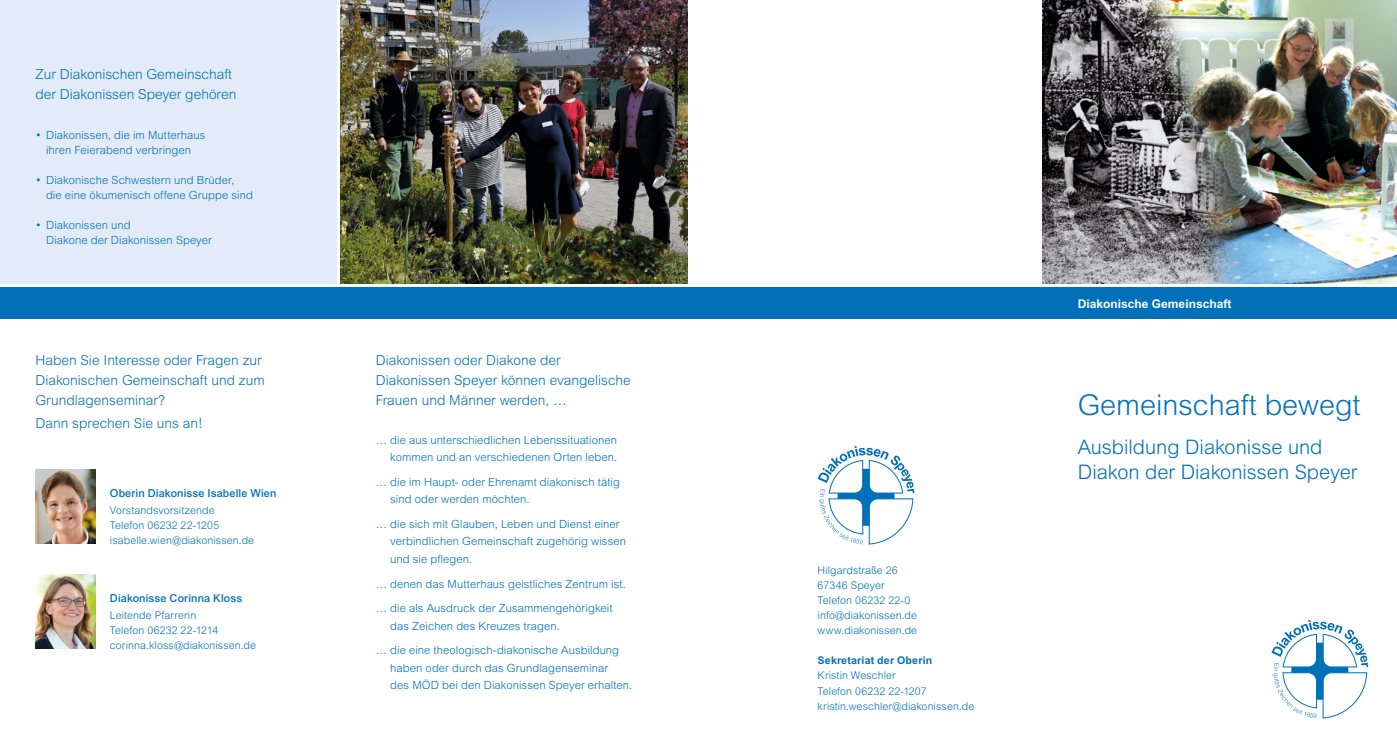
<style>
.page{position:relative;width:1397px;height:745px;background:#fff}
.page>*{position:absolute;margin:0;border:0;box-sizing:border-box;transform-origin:0 0}
.t1{font:300 28.75px "Arial MT Std";color:#0070b8}
.t2{font:300 20px/25px "Arial MT Std";color:#0070b8}
.t3{font:300 13.75px/20px "Arial MT Std";color:#0070b8}
.t4{font:700 12px "Arial MT Std";color:#fff}
.t5{font:300 11.25px/17.5px "Arial MT Std";letter-spacing:.005em;color:#0070b8}
.t6{font:500 11px "Arial MT Pro";letter-spacing:.01em;color:#0070b8}
.t7{font:300 10.62px/15px "Arial MT Std";letter-spacing:.01em;color:#0070b8}
.t8{font:700 10.62px "Arial MT Std";letter-spacing:.015em;color:#0070b8}
.s1{font-size:11.88px}
</style>
<div class="page">
<div style="left:0;top:287px;width:1396px;height:32px;background:#0070b8"></div>
<svg style="left:1271px;top:620px;width:96px;height:98px"></svg>
<img style="left:1042px;top:0;width:354px;height:283px">
<img style="left:340px;top:0;width:347px;height:283px">
<div style="left:0;top:0;width:337px;height:283px;background:#e3ebf8"></div>
<img style="left:35px;top:469px;width:61px;height:74px">
<svg style="left:817px;top:446px;width:97px;height:98px"></svg>
<img style="left:35px;top:574px;width:61px;height:74px">
<p class="t3" style="left:35px;top:64px;width:202px">Zur Diakonischen Gemeinschaft der Diakonissen Speyer gehören</p>
<p class="t5" style="left:35px;top:127px;width:171px;line-height:15px;text-align:center"><span class="s1">•</span> Diakonissen, die im Mutterhaus ihren Feierabend verbringen</p>
<p class="t5" style="left:46px;top:172px;width:208px;line-height:15px;text-indent:-11px"><span class="s1">•</span> Diakonische Schwestern und Brüder, die eine ökumenisch offene Gruppe sind</p>
<p class="t5" style="left:46px;top:217px;width:167px;line-height:15px;text-indent:-11px"><span class="s1">•</span> Diakonissen und<br>Diakone der Diakonissen Speyer</p>
<p class="t3" style="left:35px;top:349px;width:231px">Haben Sie Interesse oder Fragen zur<br>Diakonischen Gemeinschaft und zum<br>Grundlagenseminar?</p>
<p class="t3" style="left:35px;top:413px;width:169px">Dann sprechen Sie uns an!</p>
<p class="t6" style="left:110px;top:486px;width:168px">Oberin Diakonisse Isabelle Wien</p>
<p class="t7" style="left:110px;top:502px;width:146px">Vorstandsvorsitzende<br>Telefon 06232 22-1205 isabelle.wien@diakonissen.de</p>
<p class="t6" style="left:110px;top:591px;width:134px">Diakonisse Corinna Kloss</p>
<p class="t7" style="left:110px;top:607px;width:148px">Leitende Pfarrerin<br>Telefon 06232 22-1214 corinna.kloss@diakonissen.de</p>
<p class="t3" style="left:376px;top:349px;width:256px">Diakonissen oder Diakone der<br>Diakonissen Speyer können evangelische<br>Frauen und Männer werden, …</p>
<p class="t5" style="left:376px;top:430px;width:243px;text-align:right">… die aus unterschiedlichen Lebenssituationen kommen und an verschiedenen Orten leben.</p>
<p class="t5" style="left:390px;top:472px;width:231px;text-indent:-14px">… die im Haupt- oder Ehrenamt diakonisch tätig sind oder werden möchten.</p>
<p class="t5" style="left:390px;top:515px;width:237px;text-indent:-14px">… die sich mit Glauben, Leben und Dienst einer verbindlichen Gemeinschaft zugehörig wissen und sie pflegen.</p>
<p class="t5" style="left:376px;top:571px;width:251px;line-height:24.6px">… denen das Mutterhaus geistliches Zentrum ist. … die als Ausdruck der Zusammengehörigkeit</p>
<p class="t5" style="left:376px;top:613px;width:245px;line-height:24.6px;text-indent:14px">das Zeichen des Kreuzes tragen.<br>… die eine theologisch-diakonische Ausbildung</p>
<p class="t5" style="left:390px;top:658px;width:243px">haben oder durch das Grundlagenseminar<br>des MÖD bei den Diakonissen Speyer erhalten.</p>
<p class="t7" style="left:817px;top:562px;width:101px">Hilgardstraße 26<br>67346 Speyer<br>Telefon 06232 22-0 info@diakonissen.de www.diakonissen.de</p>
<p class="t8" style="left:817px;top:654px;width:116px">Sekretariat der Oberin</p>
<p class="t7" style="left:817px;top:667px;width:158px">Kristin Weschler<br>Telefon 06232 22-1207 kristin.weschler@diakonissen.de</p>
<p class="t4" style="left:1077px;top:296px;width:155px">Diakonische Gemeinschaft</p>
<h1 class="t1" style="left:1077px;top:388px;width:284px">Gemeinschaft bewegt</h1>
<h2 class="t2" style="left:1077px;top:434px;width:281px">Ausbildung Diakonisse und<br>Diakon der Diakonissen Speyer</h2>
</div>
